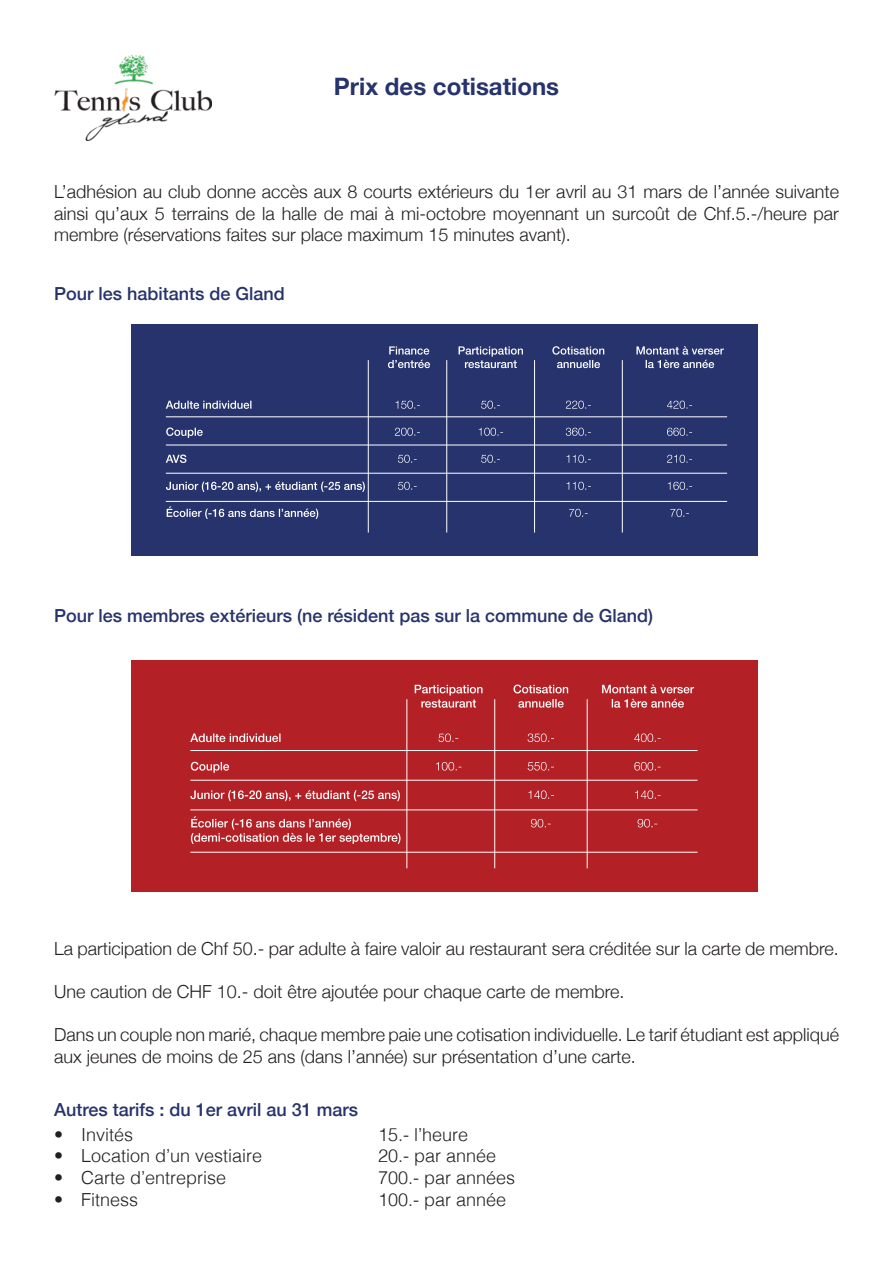
<style>
.page{position:relative;width:893px;height:1263px;background:#fff}
.page>*{position:absolute;margin:0;border:0;box-sizing:border-box;transform-origin:0 0}
.t1{font:700 24px "Helvetica Neue";color:#27336c}
.t2{font:300 18px/21.6px "Helvetica Neue";color:#231f20;text-align:justify}
.t3{font:500 18px "Helvetica Neue";color:#27336c}
.t4{font:300 18px "Helvetica";color:#231f20}
</style>
<div class="page">
<div style="left:131px;top:661px;width:627px;height:231px;background:#b32127"></div>
<div style="left:131px;top:324px;width:627px;height:232px;background:#27336c"></div>
<img style="left:54px;top:54px;width:157px;height:87px">
<svg style="left:388px;top:346px;width:42px;height:22px"></svg>
<svg style="left:459px;top:346px;width:64px;height:22px"></svg>
<svg style="left:415px;top:685px;width:67px;height:23px"></svg>
<svg style="left:552px;top:346px;width:52px;height:22px"></svg>
<svg style="left:518px;top:699px;width:46px;height:9px"></svg>
<svg style="left:513px;top:685px;width:55px;height:8px"></svg>
<svg style="left:636px;top:346px;width:88px;height:22px"></svg>
<svg style="left:612px;top:699px;width:72px;height:9px"></svg>
<svg style="left:602px;top:685px;width:92px;height:8px"></svg>
<svg style="left:167px;top:506px;width:151px;height:13px"></svg>
<svg style="left:166px;top:482px;width:199px;height:10px"></svg>
<svg style="left:166px;top:454px;width:20px;height:9px"></svg>
<svg style="left:166px;top:427px;width:37px;height:11px"></svg>
<svg style="left:166px;top:401px;width:85px;height:8px"></svg>
<svg style="left:191px;top:816px;width:209px;height:28px"></svg>
<svg style="left:190px;top:790px;width:210px;height:11px"></svg>
<svg style="left:191px;top:762px;width:38px;height:11px"></svg>
<svg style="left:190px;top:733px;width:91px;height:9px"></svg>
<svg style="left:398px;top:482px;width:19px;height:8px"></svg>
<svg style="left:398px;top:455px;width:19px;height:8px"></svg>
<svg style="left:395px;top:428px;width:25px;height:8px"></svg>
<svg style="left:396px;top:401px;width:24px;height:8px"></svg>
<svg style="left:481px;top:455px;width:19px;height:8px"></svg>
<svg style="left:479px;top:428px;width:24px;height:8px"></svg>
<svg style="left:481px;top:401px;width:19px;height:8px"></svg>
<svg style="left:436px;top:762px;width:25px;height:8px"></svg>
<svg style="left:438px;top:733px;width:20px;height:9px"></svg>
<svg style="left:569px;top:509px;width:19px;height:8px"></svg>
<svg style="left:566px;top:482px;width:25px;height:8px"></svg>
<svg style="left:566px;top:455px;width:25px;height:8px"></svg>
<svg style="left:566px;top:428px;width:25px;height:8px"></svg>
<svg style="left:566px;top:401px;width:25px;height:8px"></svg>
<svg style="left:531px;top:819px;width:20px;height:8px"></svg>
<svg style="left:528px;top:790px;width:26px;height:9px"></svg>
<svg style="left:528px;top:762px;width:26px;height:8px"></svg>
<svg style="left:528px;top:733px;width:26px;height:9px"></svg>
<svg style="left:670px;top:509px;width:19px;height:8px"></svg>
<svg style="left:668px;top:482px;width:24px;height:8px"></svg>
<svg style="left:667px;top:455px;width:25px;height:8px"></svg>
<svg style="left:667px;top:428px;width:25px;height:8px"></svg>
<svg style="left:667px;top:401px;width:25px;height:8px"></svg>
<svg style="left:637px;top:819px;width:20px;height:8px"></svg>
<svg style="left:635px;top:790px;width:26px;height:9px"></svg>
<svg style="left:634px;top:762px;width:27px;height:8px"></svg>
<svg style="left:634px;top:733px;width:27px;height:9px"></svg>
<hr style="left:166px;top:416px;width:561px;height:1px;background:#fff">
<hr style="left:190px;top:750px;width:508px;height:1px;background:#fff">
<hr style="left:166px;top:445px;width:561px;height:1px;background:#fff">
<hr style="left:190px;top:780px;width:508px;height:1px;background:#fff">
<hr style="left:166px;top:473px;width:561px;height:1px;background:#fff">
<hr style="left:190px;top:809px;width:508px;height:1px;background:#fff">
<hr style="left:166px;top:501px;width:561px;height:1px;background:#fff">
<hr style="left:190px;top:852px;width:508px;height:1px;background:#fff">
<hr style="left:368px;top:360px;width:1px;height:172px;background:#fff">
<hr style="left:406px;top:699px;width:1px;height:169px;background:#fff">
<hr style="left:446px;top:360px;width:1px;height:172px;background:#fff">
<hr style="left:534px;top:360px;width:1px;height:172px;background:#fff">
<hr style="left:494px;top:699px;width:1px;height:169px;background:#fff">
<hr style="left:622px;top:360px;width:1px;height:172px;background:#fff">
<hr style="left:587px;top:699px;width:1px;height:169px;background:#fff">
<p class="t1" style="left:334px;top:67px;width:227px">Prix des cotisations</p>
<p class="t2" style="left:54px;top:180px;width:786px">L’adhésion au club donne accès aux 8 courts extérieurs du 1er avril au 31 mars de l’année suivante ainsi qu’aux 5 terrains de la halle de mai à mi-octobre moyennant un surcoût de Chf.5.-/heure par membre (réservations faites sur place maximum 15 minutes avant).</p>
<p class="t3" style="left:54px;top:279px;width:232px">Pour les habitants de Gland</p>
<p class="t3" style="left:54px;top:601px;width:601px">Pour les membres extérieurs (ne résident pas sur la commune de Gland)</p>
<p class="t2" style="left:54px;top:936px;width:786px">La participation de Chf 50.- par adulte à faire valoir au restaurant sera créditée sur la carte de membre.</p>
<p class="t2" style="left:54px;top:980px;width:572px">Une caution de CHF 10.- doit être ajoutée pour chaque carte de membre.</p>
<p class="t2" style="left:54px;top:1023px;width:787px">Dans un couple non marié, chaque membre paie une cotisation individuelle. Le tarif étudiant est appliqué aux jeunes de moins de 25 ans (dans l’année) sur présentation d’une carte.</p>
<p class="t3" style="left:54px;top:1094px;width:306px">Autres tarifs : du 1er avril au 31 mars</p>
<p class="t4" style="left:54px;top:1119px;width:81px">• Invités</p>
<p class="t4" style="left:378px;top:1119px;width:92px">15.- l’heure</p>
<p class="t4" style="left:54px;top:1141px;width:210px">• Location d’un vestiaire</p>
<p class="t4" style="left:378px;top:1141px;width:120px">20.- par année</p>
<p class="t4" style="left:54px;top:1162px;width:174px">• Carte d’entreprise</p>
<p class="t4" style="left:378px;top:1162px;width:139px">700.- par années</p>
<p class="t4" style="left:54px;top:1184px;width:86px">• Fitness</p>
<p class="t4" style="left:378px;top:1184px;width:130px">100.- par année</p>
</div>
